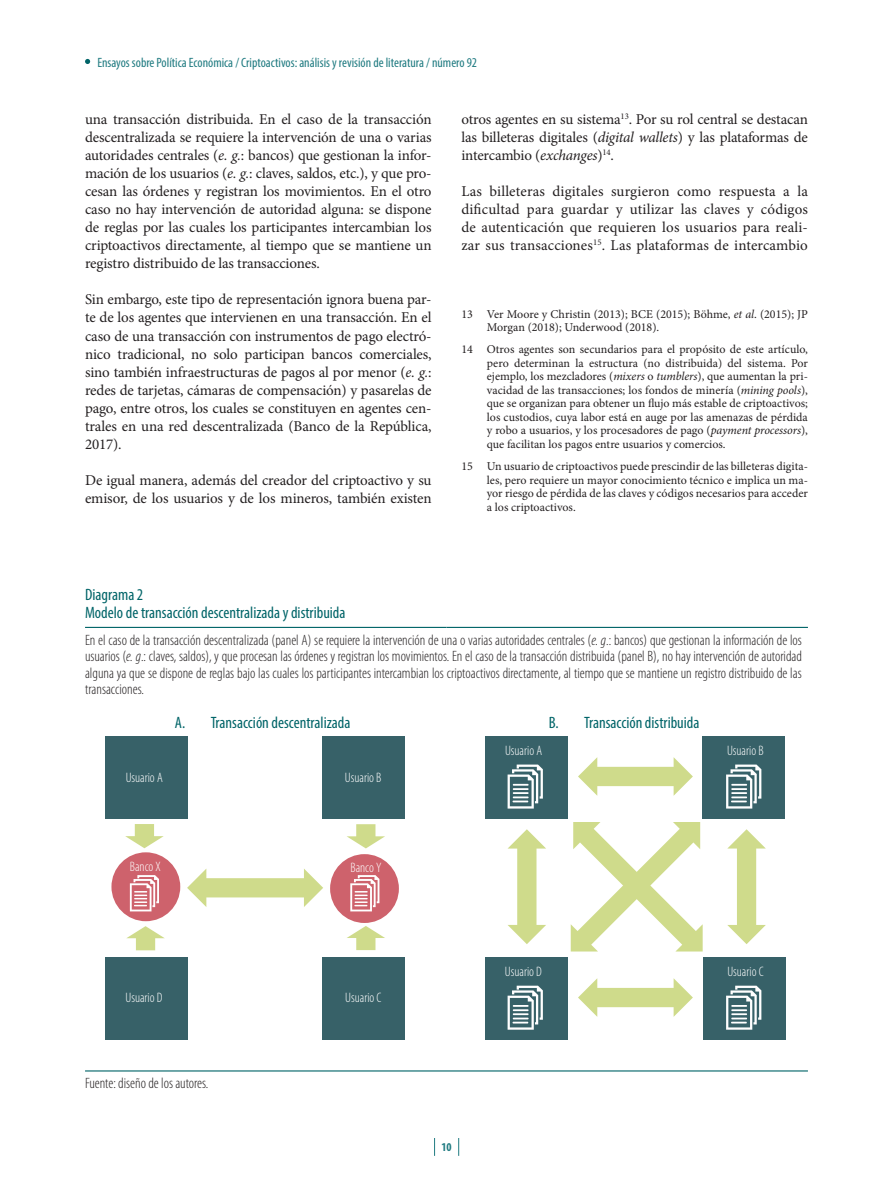
<style>
.page{position:relative;width:893px;height:1187px;background:#fff}
.page>*{position:absolute;margin:0;border:0;box-sizing:border-box;transform-origin:0 0}
.t1{font:condensed 16.5px/18px "Myriad Pro";color:#006468}
.t2{font:15px/18px "Minion Pro";letter-spacing:-.01em;color:#231f20;text-align:justify}
.t3{font:300 condensed 15px/16.5px "Myriad Pro";color:#231f20;text-align:justify}
.t4{font:300 condensed 13.65px "Myriad Pro";color:#fff}
.t5{font:condensed 13.5px "Myriad Pro";color:#207b81}
.t6{font:12px/13.5px "Minion Pro";color:#231f20;text-align:justify}
.t7{font:700 condensed 12px "Myriad Pro";color:#207b81}
.s1{font-style:italic}
</style>
<div class="page">
<svg style="left:458px;top:1138px;width:1px;height:17px"></svg>
<svg style="left:434px;top:1138px;width:1px;height:17px"></svg>
<svg style="left:85px;top:59px;width:5px;height:5px"></svg>
<hr style="left:85px;top:626px;width:361px;height:2px;background:#006468">
<hr style="left:446px;top:626px;width:362px;height:2px;background:#006468">
<div style="left:105px;top:736px;width:82px;height:82px;background:#376168"></div>
<div style="left:322px;top:736px;width:82px;height:82px;background:#376168"></div>
<div style="left:105px;top:956px;width:82px;height:83px;background:#376168"></div>
<div style="left:323px;top:956px;width:82px;height:83px;background:#376168"></div>
<div style="left:486px;top:736px;width:82px;height:82px;background:#376168"></div>
<div style="left:703px;top:736px;width:82px;height:82px;background:#376168"></div>
<div style="left:486px;top:956px;width:82px;height:83px;background:#376168"></div>
<div style="left:703px;top:956px;width:82px;height:83px;background:#376168"></div>
<svg style="left:126px;top:926px;width:39px;height:24px"></svg>
<div style="left:111px;top:852px;width:69px;height:69px;background:#ce626c;border-radius:50%"></div>
<svg style="left:187px;top:868px;width:136px;height:39px"></svg>
<div style="left:330px;top:854px;width:69px;height:68px;background:#ce626c;border-radius:50%"></div>
<svg style="left:347px;top:926px;width:38px;height:24px"></svg>
<svg style="left:347px;top:824px;width:38px;height:24px"></svg>
<svg style="left:125px;top:824px;width:39px;height:24px"></svg>
<svg style="left:571px;top:822px;width:132px;height:129px"></svg>
<svg style="left:727px;top:829px;width:39px;height:115px"></svg>
<svg style="left:508px;top:829px;width:38px;height:115px"></svg>
<svg style="left:578px;top:757px;width:115px;height:38px"></svg>
<svg style="left:578px;top:978px;width:115px;height:38px"></svg>
<svg style="left:130px;top:875px;width:29px;height:36px"></svg>
<svg style="left:350px;top:875px;width:29px;height:36px"></svg>
<svg style="left:508px;top:764px;width:35px;height:44px"></svg>
<svg style="left:726px;top:764px;width:35px;height:44px"></svg>
<svg style="left:508px;top:985px;width:35px;height:44px"></svg>
<svg style="left:726px;top:985px;width:35px;height:44px"></svg>
<hr style="left:85px;top:1070px;width:723px;height:1px;background:#006468">
<p class="t5" style="left:97px;top:54px;width:381px">Ensayos sobre Política Económica / Criptoactivos: análisis y revisión de literatura / número 92</p>
<p class="t2" style="left:85px;top:111px;width:348px">una transacción distribuida. En el caso de la transacción descentralizada se requiere la intervención de una o varias autoridades centrales (<span class="s1">e. g.</span>: bancos) que gestionan la infor&shy;mación de los usuarios (<span class="s1">e. g.</span>: claves, saldos, etc.), y que pro&shy;cesan las órdenes y registran los movimientos. En el otro caso no hay intervención de autoridad alguna: se dispone de reglas por las cuales los participantes intercambian los criptoactivos directamente, al tiempo que se mantiene un registro distribuido de las transacciones.</p>
<p class="t2" style="left:85px;top:291px;width:348px">Sin embargo, este tipo de representación ignora buena par&shy;te de los agentes que intervienen en una transacción. En el caso de una transacción con instrumentos de pago electró&shy;nico tradicional, no solo participan bancos comerciales, sino también infraestructuras de pagos al por menor (<span class="s1">e. g.</span>: redes de tarjetas, cámaras de compensación) y pasarelas de pago, entre otros, los cuales se constituyen en agentes cen&shy;trales en una red descentralizada (Banco de la República, 2017).</p>
<p class="t2" style="left:85px;top:471px;width:348px">De igual manera, además del creador del criptoactivo y su emisor, de los usuarios y de los mineros, también existen</p>
<p class="t2" style="left:461px;top:111px;width:348px">otros agentes en su sistema<sup>13</sup>. Por su rol central se destacan las billeteras digitales (<span class="s1">digital wallets</span>) y las plataformas de intercambio (<span class="s1">exchanges</span>)<sup>14</sup>.</p>
<p class="t2" style="left:461px;top:183px;width:348px">Las billeteras digitales surgieron como respuesta a la dificultad para guardar y utilizar las claves y códigos de autenticación que requieren los usuarios para reali&shy;zar sus transacciones<sup>15</sup>. Las plataformas de intercambio</p>
<p class="t6" style="left:487px;top:307px;width:323px;text-indent:-26px">13 Ver Moore y Christin (2013); BCE (2015); Böhme, <span class="s1">et al</span>. (2015); JP<br>Morgan (2018); Underwood (2018).</p>
<p class="t6" style="left:487px;top:343px;width:323px;text-indent:-26px">14 Otros agentes son secundarios para el propósito de este artículo, pero determinan la estructura (no distribuida) del sistema. Por ejemplo, los mezcladores (<span class="s1">mixers</span> o <span class="s1">tumblers</span>), que aumentan la pri&shy;vacidad de las transacciones; los fondos de minería (<span class="s1">mining pools</span>), que se organizan para obtener un flujo más estable de criptoactivos; los custodios, cuya labor está en auge por las amenazas de pérdida y robo a usuarios, y los procesadores de pago (<span class="s1">payment processors</span>), que facilitan los pagos entre usuarios y comercios.</p>
<p class="t6" style="left:487px;top:459px;width:323px;text-indent:-26px">15 Un usuario de criptoactivos puede prescindir de las billeteras digita&shy;les, pero requiere un mayor conocimiento técnico e implica un ma&shy;yor riesgo de pérdida de las claves y códigos necesarios para acceder a los criptoactivos.</p>
<p class="t1" style="left:85px;top:585px;width:262px">Diagrama 2<br>Modelo de transacción descentralizada y distribuida</p>
<p class="t3" style="left:85px;top:631px;width:718px">En el caso de la transacción descentralizada (panel A) se requiere la intervención de una o varias autoridades centrales (<span class="s1">e. g</span>.: bancos) que gestionan la información de los usuarios (<span class="s1">e. g</span>.: claves, saldos), y que procesan las órdenes y registran los movimientos. En el caso de la transacción distribuida (panel B), no hay intervención de autoridad alguna ya que se dispone de reglas bajo las cuales los participantes intercambian los criptoactivos directamente, al tiempo que se mantiene un registro distribuido de las transacciones.</p>
<p class="t1" style="left:175px;top:712px;width:177px">A. Transacción descentralizada</p>
<p class="t1" style="left:549px;top:712px;width:152px">B. Transacción distribuida</p>
<p class="t4" style="left:126px;top:769px;width:39px">Usuario A</p>
<p class="t4" style="left:345px;top:769px;width:38px">Usuario B</p>
<p class="t4" style="left:130px;top:858px;width:32px">BancoX</p>
<p class="t4" style="left:351px;top:859px;width:32px">BancoY</p>
<p class="t4" style="left:126px;top:989px;width:39px">Usuario D</p>
<p class="t4" style="left:345px;top:989px;width:38px">Usuario C</p>
<p class="t3" style="left:85px;top:1074px;width:125px">Fuente: diseño de los autores.</p>
<p class="t4" style="left:505px;top:742px;width:39px">Usuario A</p>
<p class="t4" style="left:727px;top:742px;width:38px">Usuario B</p>
<p class="t4" style="left:505px;top:963px;width:39px">Usuario D</p>
<p class="t4" style="left:727px;top:963px;width:38px">Usuario C</p>
<p class="t7" style="left:441px;top:1139px;width:12px">10</p>
</div>
